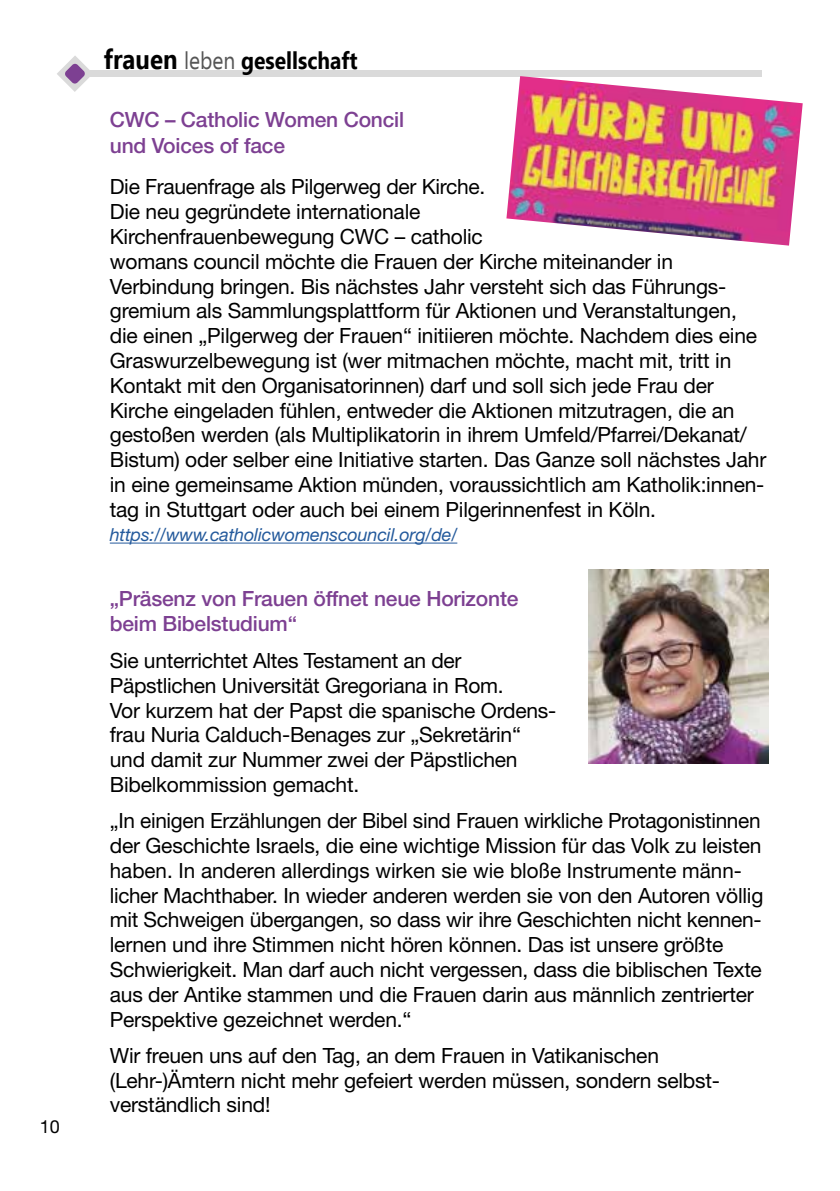
<style>
.page{position:relative;width:840px;height:1191px;background:#fff}
.page>*{position:absolute;margin:0;border:0;box-sizing:border-box;transform-origin:0 0}
.t1{font:700 24.2px "Ebrima";color:#000;scale:.87 1}
.t2{font:21px/24.8px "Helvetica Neue LT";letter-spacing:-.01em;color:#000}
.t3{font:500 21px/25.2px "Helvetica Neue LT";letter-spacing:-.01em;color:#7d4092}
.t4{font:italic 18px "Helvetica Neue LT";letter-spacing:-.01em;color:#245a9c}
.t5{font:18px "Helvetica Neue LT";color:#000}
.s1{font-size:27.6px}
.s2{font-weight:400;color:#565656}
</style>
<div class="page">
<svg style="left:57px;top:56px;width:703px;height:36px"></svg>
<img style="left:506px;top:76px;width:296px;height:170px">
<img style="left:588px;top:569px;width:179px;height:194px">
<hr style="left:110px;top:542px;width:347px;height:1px;background:#245a9c">
<p class="t5" style="left:40px;top:1116px;width:22px">10</p>
<p class="t1" style="left:104px;top:43px;width:293px"><span class="s1">frauen</span> <span class="s2">leben</span> gesellschaft</p>
<p class="t3" style="left:110px;top:107px;width:296px">CWC – Catholic Women Concil und Voices of face</p>
<p class="t2" style="left:110px;top:174px;width:657px">Die Frauenfrage als Pilgerweg der Kirche.<br>Die neu gegründete internationale<br>Kirchenfrauenbewegung CWC – catholic<br>womans council möchte die Frauen der Kirche miteinander in Verbindung bringen. Bis nächstes Jahr versteht sich das Führungs&shy;gremium als Sammlungsplattform für Aktionen und Veranstaltungen, die einen „Pilgerweg der Frauen“ initiieren möchte. Nachdem dies eine Graswurzelbewegung ist (wer mitmachen möchte, macht mit, tritt in Kontakt mit den Organisatorinnen) darf und soll sich jede Frau der Kirche eingeladen fühlen, entweder die Aktionen mitzutragen, die an gestoßen werden (als Multiplikatorin in ihrem Umfeld/Pfarrei/Dekanat/ Bistum) oder selber eine Initiative starten. Das Ganze soll nächstes Jahr in eine gemeinsame Aktion münden, voraussichtlich am Katholik:innen&shy;tag in Stuttgart oder auch bei einem Pilgerinnenfest in Köln.</p>
<p class="t4" style="left:110px;top:524px;width:349px">https://www.catholicwomenscouncil.org/de/</p>
<p class="t3" style="left:110px;top:586px;width:410px">„Präsenz von Frauen öffnet neue Horizonte beim Bibelstudium“</p>
<p class="t2" style="left:110px;top:648px;width:448px">Sie unterrichtet Altes Testament an der Päpstlichen Universität Gregoriana in Rom.<br>Vor kurzem hat der Papst die spanische Ordens&shy;frau Nuria Calduch-Benages zur „Sekretärin“ und damit zur Nummer zwei der Päpstlichen Bibelkommission gemacht.</p>
<p class="t2" style="left:110px;top:808px;width:654px">„In einigen Erzählungen der Bibel sind Frauen wirkliche Protagonistinnen der Geschichte Israels, die eine wichtige Mission für das Volk zu leisten haben. In anderen allerdings wirken sie wie bloße Instrumente männ&shy;licher Machthaber. In wieder anderen werden sie von den Autoren völlig mit Schweigen übergangen, so dass wir ihre Geschichten nicht kennen&shy;lernen und ihre Stimmen nicht hören können. Das ist unsere größte Schwierigkeit. Man darf auch nicht vergessen, dass die biblischen Texte aus der Antike stammen und die Frauen darin aus männlich zentrierter Perspektive gezeichnet werden.“</p>
<p class="t2" style="left:110px;top:1042px;width:611px">Wir freuen uns auf den Tag, an dem Frauen in Vatikanischen (Lehr-)Ämtern nicht mehr gefeiert werden müssen, sondern selbst&shy;verständlich sind!</p>
</div>
